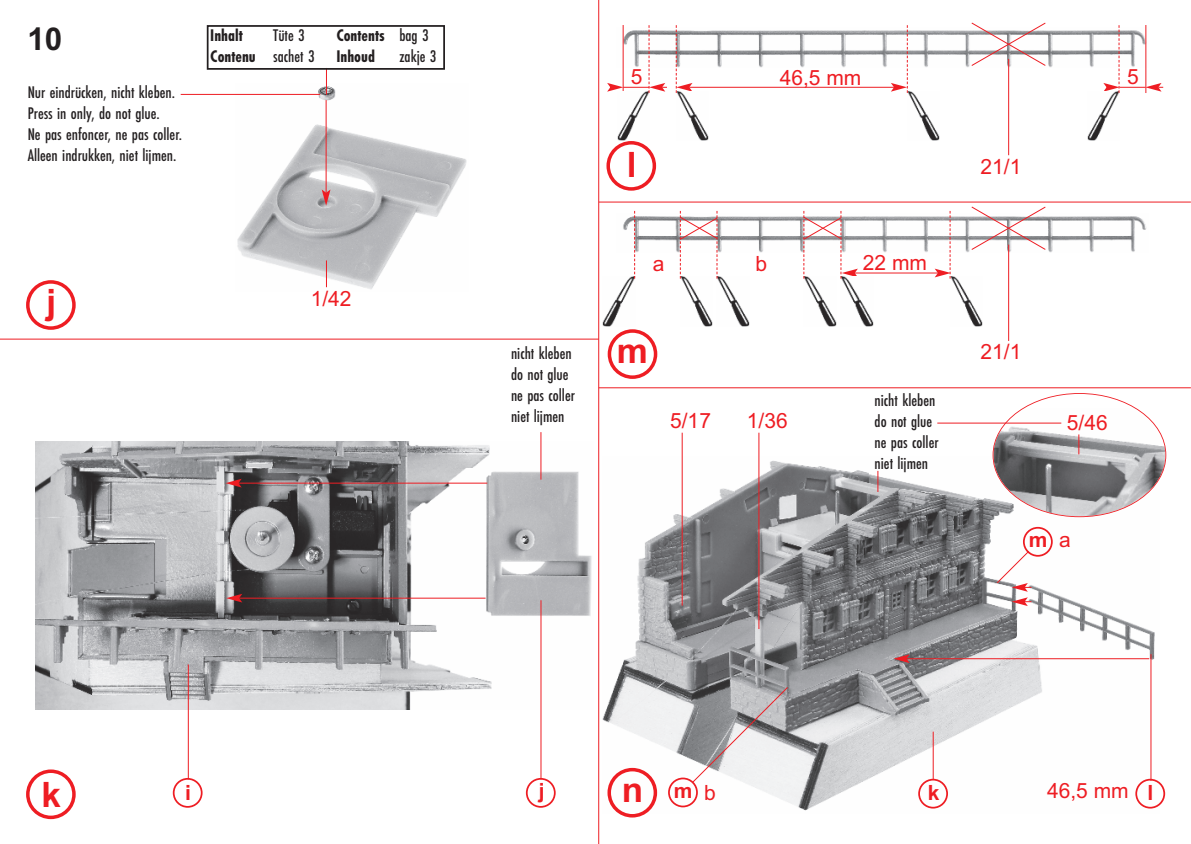
<style>
.page{position:relative;width:1191px;height:844px;background:#fff}
.page>*{position:absolute;margin:0;border:0;box-sizing:border-box;transform-origin:0 0}
.t1{font:700 35px "Arial";color:#ee1d23}
.t2{font:700 31.5px "Arial";color:#231f20}
.t3{font:21px "Arial";color:#ee1d23}
.t4{font:700 21px "Arial";color:#ee1d23}
.t5{font:17.5px/21px "Futura EF Medium Con";color:#231f20}
.t6{font:17.5px/21px "Futura EF Bold Con";color:#231f20}
.s1{font-family:"Futura EF Medium Con"}
</style>
<div class="page">
<img style="left:235px;top:86px;width:232px;height:203px">
<img style="left:35px;top:441px;width:557px;height:268px">
<img style="left:603px;top:456px;width:552px;height:355px">
<img style="left:667px;top:29px;width:436px;height:38px">
<hr style="left:598px;top:0;width:1px;height:843px;background:#ee1d23">
<hr style="left:0;top:338px;width:599px;height:1px;background:#ee1d23">
<hr style="left:599px;top:201px;width:591px;height:1px;background:#ee1d23">
<svg style="left:326px;top:260px;width:1px;height:27px"></svg>
<svg style="left:326px;top:70px;width:1px;height:25px"></svg>
<hr style="left:540px;top:600px;width:1px;height:179px;background:#ee1d23">
<hr style="left:932px;top:731px;width:1px;height:48px;background:#ee1d23">
<hr style="left:689px;top:87px;width:205px;height:1px;background:#ee1d23">
<hr style="left:540px;top:432px;width:1px;height:47px;background:#ee1d23">
<img style="left:617px;top:93px;width:32px;height:48px">
<hr style="left:181px;top:94px;width:139px;height:1px;background:#ee1d23">
<hr style="left:326px;top:100px;width:1px;height:92px;background:#ee1d23">
<svg style="left:322px;top:189px;width:8px;height:17px"></svg>
<hr style="left:239px;top:482px;width:248px;height:1px;background:#ee1d23">
<svg style="left:225px;top:478px;width:17px;height:9px"></svg>
<svg style="left:1011px;top:597px;width:20px;height:9px"></svg>
<hr style="left:906px;top:658px;width:243px;height:1px;background:#ee1d23">
<svg style="left:893px;top:654px;width:16px;height:9px"></svg>
<hr style="left:239px;top:597px;width:246px;height:1px;background:#ee1d23">
<svg style="left:226px;top:593px;width:16px;height:9px"></svg>
<div style="left:207px;top:25px;width:238px;height:45px;border:2px solid #231f20"></div>
<hr style="left:188px;top:664px;width:1px;height:115px;background:#ee1d23">
<svg style="left:173px;top:777px;width:30px;height:30px"></svg>
<svg style="left:26px;top:280px;width:50px;height:50px"></svg>
<svg style="left:26px;top:769px;width:50px;height:49px"></svg>
<svg style="left:606px;top:141px;width:50px;height:50px"></svg>
<svg style="left:526px;top:777px;width:29px;height:30px"></svg>
<svg style="left:918px;top:778px;width:30px;height:30px"></svg>
<img style="left:993px;top:408px;width:172px;height:108px">
<svg style="left:607px;top:329px;width:50px;height:50px"></svg>
<svg style="left:607px;top:767px;width:50px;height:50px"></svg>
<img style="left:677px;top:93px;width:31px;height:48px">
<svg style="left:676px;top:25px;width:16px;height:68px"></svg>
<img style="left:908px;top:91px;width:31px;height:50px">
<svg style="left:891px;top:25px;width:17px;height:68px"></svg>
<svg style="left:607px;top:25px;width:60px;height:68px"></svg>
<hr style="left:1008px;top:59px;width:1px;height:96px;background:#ee1d23">
<img style="left:1087px;top:93px;width:32px;height:48px">
<svg style="left:1103px;top:25px;width:60px;height:68px"></svg>
<svg style="left:970px;top:22px;width:76px;height:45px"></svg>
<img style="left:623px;top:213px;width:524px;height:40px">
<hr style="left:599px;top:387px;width:591px;height:1px;background:#ee1d23">
<hr style="left:855px;top:272px;width:82px;height:1px;background:#ee1d23">
<img style="left:602px;top:277px;width:33px;height:49px">
<svg style="left:704px;top:322px;width:9px;height:5px"></svg>
<img style="left:680px;top:278px;width:32px;height:48px">
<img style="left:717px;top:277px;width:32px;height:49px">
<img style="left:804px;top:278px;width:32px;height:48px">
<img style="left:841px;top:278px;width:32px;height:48px">
<svg style="left:974px;top:322px;width:9px;height:5px"></svg>
<img style="left:950px;top:277px;width:32px;height:49px">
<svg style="left:934px;top:211px;width:17px;height:67px"></svg>
<svg style="left:634px;top:211px;width:1px;height:67px"></svg>
<hr style="left:1008px;top:244px;width:1px;height:97px;background:#ee1d23">
<hr style="left:681px;top:432px;width:1px;height:173px;background:#ee1d23">
<hr style="left:758px;top:432px;width:1px;height:197px;background:#ee1d23">
<svg style="left:1078px;top:434px;width:1px;height:20px"></svg>
<hr style="left:1150px;top:654px;width:1px;height:126px;background:#ee1d23">
<svg style="left:970px;top:206px;width:76px;height:45px"></svg>
<svg style="left:679px;top:211px;width:39px;height:67px"></svg>
<svg style="left:802px;top:211px;width:56px;height:67px"></svg>
<svg style="left:1135px;top:778px;width:30px;height:30px"></svg>
<svg style="left:996px;top:526px;width:56px;height:65px"></svg>
<svg style="left:668px;top:686px;width:120px;height:121px"></svg>
<svg style="left:877px;top:470px;width:1px;height:22px"></svg>
<hr style="left:937px;top:422px;width:124px;height:1px;background:#ee1d23">
<h2 class="t2" style="left:27px;top:20px;width:37px">10</h2>
<p class="t5" style="left:28px;top:83px;width:156px">Nur eindrücken, nicht kleben.<br>Press in only, do not glue.<br>Ne pas enfoncer, ne pas coller.<br>Alleen indrukken, niet lijmen.</p>
<p class="t6" style="left:210px;top:26px;width:220px;text-indent:126px">Contents <span class="s1">bag 3<br></span>Contenu <span class="s1">sachet 3</span> Inhoud</p>
<p class="t6" style="left:210px;top:26px;width:34px">Inhalt</p>
<p class="t5" style="left:273px;top:25px;width:33px">Tüte 3</p>
<p class="t5" style="left:399px;top:46px;width:39px">zakje 3</p>
<h1 class="t1" style="left:46px;top:281px;width:11px">j</h1>
<p class="t3" style="left:311px;top:286px;width:42px">1/42</p>
<p class="t5" style="left:511px;top:344px;width:65px">nicht kleben do not glue ne pas coller niet lijmen</p>
<p class="t3" style="left:779px;top:65px;width:83px">46,5 mm</p>
<p class="t3" style="left:631px;top:65px;width:13px">5</p>
<p class="t3" style="left:1127px;top:65px;width:13px">5</p>
<h1 class="t1" style="left:627px;top:144px;width:11px">l</h1>
<p class="t3" style="left:980px;top:154px;width:42px">21/1</p>
<p class="t3" style="left:653px;top:251px;width:13px">a</p>
<p class="t3" style="left:755px;top:251px;width:13px">b</p>
<p class="t3" style="left:863px;top:251px;width:66px">22 mm</p>
<h1 class="t1" style="left:617px;top:330px;width:33px">m</h1>
<p class="t3" style="left:980px;top:339px;width:42px">21/1</p>
<p class="t3" style="left:670px;top:408px;width:42px">5/17</p>
<p class="t3" style="left:747px;top:408px;width:42px">1/36</p>
<p class="t5" style="left:874px;top:390px;width:65px">nicht kleben do not glue ne pas coller niet lijmen</p>
<p class="t3" style="left:1067px;top:410px;width:42px">5/46</p>
<p class="t4" style="left:1028px;top:527px;width:20px">m</p>
<p class="t3" style="left:1059px;top:527px;width:13px">a</p>
<h1 class="t1" style="left:41px;top:774px;width:21px">k</h1>
<p class="t4" style="left:185px;top:780px;width:7px">i</p>
<p class="t3" style="left:1047px;top:778px;width:83px">46,5 mm</p>
<p class="t4" style="left:539px;top:778px;width:7px">j</p>
<p class="t4" style="left:927px;top:780px;width:13px">k</p>
<h1 class="t1" style="left:622px;top:769px;width:23px">n</h1>
<p class="t3" style="left:704px;top:780px;width:13px">b</p>
<p class="t4" style="left:1147px;top:780px;width:7px">l</p>
<p class="t4" style="left:674px;top:777px;width:20px">m</p>
</div>
